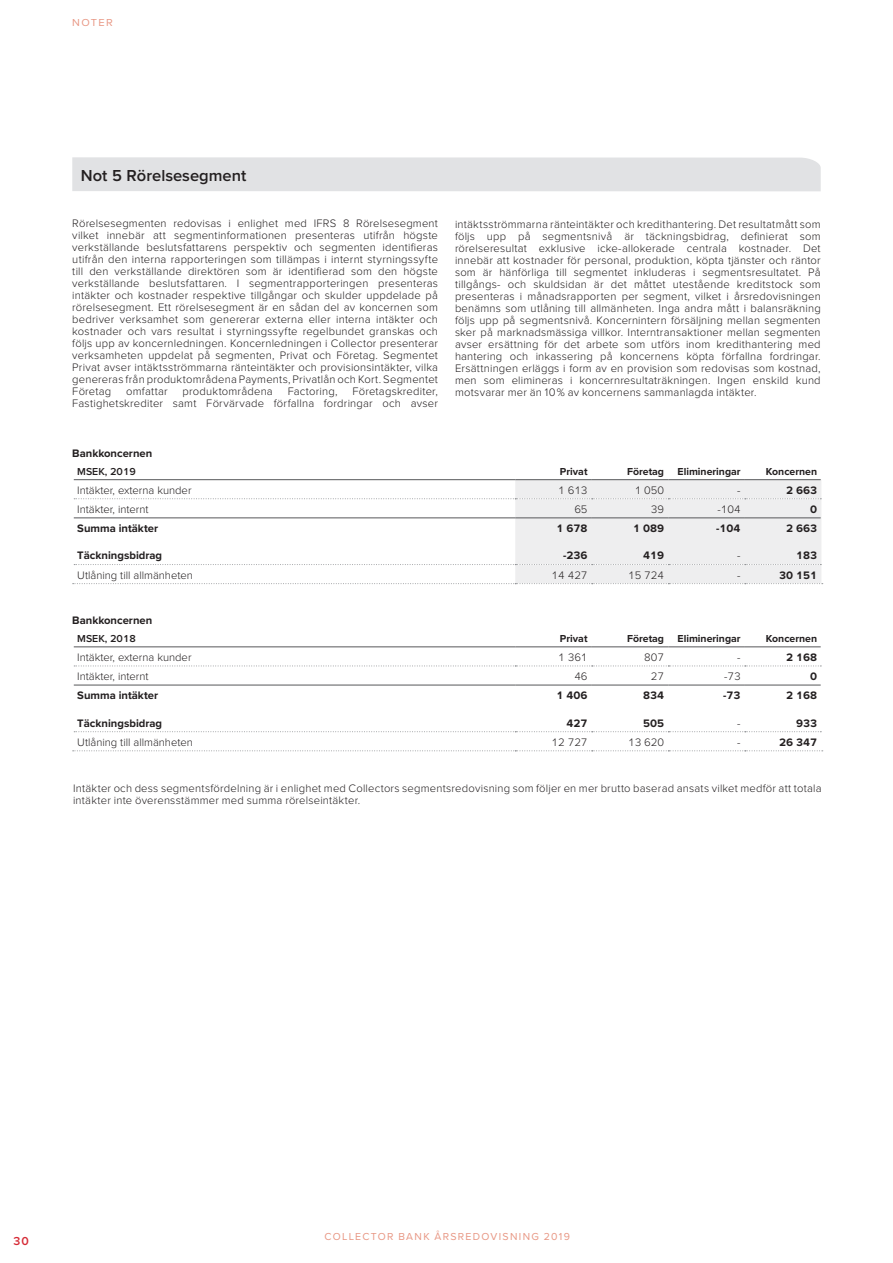
<style>
.page{position:relative;width:893px;height:1263px;background:#fff}
.page>*{position:absolute;margin:0;border:0;box-sizing:border-box;transform-origin:0 0}
.Noter_rubrik{font:600 16.5px "Proxima Nova";color:#231f20}
.t1{font:600 12px "Proxima Nova";color:#d62a35}
.B_15_Noter_Bröd_utan{font:300 11.25px/12px "Proxima Nova";letter-spacing:.015em;color:#231f20;text-align:justify}
.Tabell_Text_vänster{font:300 11.25px "Proxima Nova";color:#231f20}
.Tabell_Text_vänster-2{font:700 11.25px "Proxima Nova";color:#231f20}
.Tabell_Text_höger_Li{font:300 11.25px "Proxima Nova";color:#231f20}
.Tabell_Text_höger_Bo{font:700 11.25px "Proxima Nova";color:#231f20}
.Tabell_Text_höger_Li-2{font:700 11.25px "Proxima Nova";color:#231f20}
.B_21_N_T_Text{font:300 11.25px "Proxima Nova";color:#231f20}
.Tabell_huvud_not_Bol{font:700 10.5px "Proxima Nova";color:#231f20}
.t2{font:10.5px "Proxima Nova";letter-spacing:.125em;color:#e89784}
.Tabell_huvud{font:600 10.5px "Proxima Nova";color:#231f20}
.t3{font:10.5px "Proxima Nova";letter-spacing:.125em;color:#e89784;scale:1.05 1}
</style>
<div class="page">
<div style="left:72px;top:157px;width:749px;height:34px;background:#e1e2e4"></div>
<hr style="left:74px;top:479px;width:441px;height:1px;background:#57585a">
<hr style="left:515px;top:479px;width:77px;height:1px;background:#57585a">
<hr style="left:592px;top:479px;width:76px;height:1px;background:#57585a">
<hr style="left:668px;top:479px;width:77px;height:1px;background:#57585a">
<hr style="left:745px;top:479px;width:76px;height:1px;background:#57585a">
<svg style="left:73px;top:480px;width:750px;height:104px"></svg>
<hr style="left:74px;top:646px;width:441px;height:1px;background:#57585a">
<hr style="left:515px;top:646px;width:77px;height:1px;background:#57585a">
<svg style="left:74px;top:731px;width:747px;height:1px"></svg>
<svg style="left:73px;top:750px;width:750px;height:1px"></svg>
<hr style="left:592px;top:646px;width:76px;height:1px;background:#57585a">
<hr style="left:668px;top:646px;width:77px;height:1px;background:#57585a">
<hr style="left:745px;top:646px;width:76px;height:1px;background:#57585a">
<hr style="left:74px;top:685px;width:441px;height:1px;background:#57585a">
<hr style="left:515px;top:685px;width:77px;height:1px;background:#57585a">
<hr style="left:592px;top:685px;width:76px;height:1px;background:#57585a">
<hr style="left:668px;top:685px;width:77px;height:1px;background:#57585a">
<hr style="left:745px;top:685px;width:76px;height:1px;background:#57585a">
<svg style="left:74px;top:666px;width:747px;height:1px"></svg>
<p class="t3" style="left:72px;top:17px;width:40px">NOTER</p>
<p class="Noter_rubrik" style="left:81px;top:166px;width:167px">Not 5 Rörelsesegment</p>
<p class="B_15_Noter_Bröd_utan" style="left:72px;top:217px;width:367px">Rörelsesegmenten redovisas i enlighet med IFRS 8 Rörelsesegment vilket innebär att segmentinformationen presenteras utifrån högste verkställande beslutsfattarens perspektiv och segmenten identifieras utifrån den interna rapporteringen som tillämpas i internt styrningssyfte till den verkställande direktören som är identifierad som den högste verkställande beslutsfattaren. I segmentrapporteringen presenteras intäkter och kostnader respektive tillgångar och skulder uppdelade på rörelsesegment. Ett rörelsesegment är en sådan del av koncernen som bedriver verksamhet som genererar externa eller interna intäkter och kostnader och vars resultat i styrningssyfte regelbundet granskas och följs upp av koncernledningen. Koncernledningen i Collector presenterar verksamheten uppdelat på segmenten, Privat och Företag. Segmentet Privat avser intäktsströmmarna ränteintäkter och provisionsintäkter, vilka genereras från produktområdena Payments, Privatlån och Kort. Segmentet Företag</p>
<p class="B_15_Noter_Bröd_utan" style="left:126px;top:385px;width:43px">omfattar</p>
<p class="B_15_Noter_Bröd_utan" style="left:183px;top:385px;width:92px">produktområdena</p>
<p class="B_15_Noter_Bröd_utan" style="left:288px;top:385px;width:51px">Factoring,</p>
<p class="B_15_Noter_Bröd_utan" style="left:72px;top:385px;width:367px;text-align:right">Företagskrediter,<br>Fastighetskrediter samt Förvärvade förfallna fordringar och avser</p>
<p class="B_15_Noter_Bröd_utan" style="left:455px;top:218px;width:367px">intäktsströmmarna ränteintäkter och kredithantering. Det resultatmått som följs upp på segmentsnivå är täckningsbidrag, definierat som rörelseresultat exklusive icke-allokerade centrala kostnader. Det innebär att kostnader för personal, produktion, köpta tjänster och räntor som är hänförliga till segmentet inkluderas i segmentsresultatet. På tillgångs- och skuldsidan är det måttet utestående kreditstock som presenteras i månadsrapporten per segment, vilket i årsredovisningen benämns som utlåning till allmänheten. Inga andra mått i balansräkning följs upp på segmentsnivå. Koncernintern försäljning mellan segmenten sker på marknadsmässiga villkor. Interntransaktioner mellan segmenten avser ersättning för det arbete som utförs inom kredithantering med hantering och inkassering på koncernens köpta förfallna fordringar.<br>Ersättningen erläggs i form av en provision som redovisas som kostnad, men som elimineras i koncernresultaträkningen. Ingen enskild kund motsvarar mer än 10 % av koncernens sammanlagda intäkter.</p>
<p class="Tabell_Text_vänster-2" style="left:72px;top:446px;width:81px">Bankkoncernen</p>
<p class="Tabell_huvud" style="left:77px;top:465px;width:60px">MSEK, 2019</p>
<p class="Tabell_huvud_not_Bol" style="left:560px;top:465px;width:29px">Privat</p>
<p class="Tabell_huvud_not_Bol" style="left:627px;top:465px;width:39px">Företag</p>
<p class="Tabell_huvud_not_Bol" style="left:678px;top:465px;width:65px">Elimineringar</p>
<p class="Tabell_huvud_not_Bol" style="left:766px;top:465px;width:53px">Koncernen</p>
<p class="Tabell_Text_vänster" style="left:77px;top:483px;width:116px">Intäkter, externa kunder</p>
<p class="Tabell_Text_höger_Li" style="left:558px;top:483px;width:31px">1 613</p>
<p class="Tabell_Text_höger_Li" style="left:635px;top:483px;width:31px">1 050</p>
<p class="B_21_N_T_Text" style="left:737px;top:483px;width:5px">-</p>
<p class="Tabell_Text_höger_Li-2" style="left:786px;top:483px;width:32px">2 663</p>
<p class="Tabell_Text_vänster" style="left:77px;top:502px;width:73px">Intäkter, internt</p>
<p class="Tabell_Text_höger_Li" style="left:574px;top:502px;width:15px">65</p>
<p class="Tabell_Text_höger_Li" style="left:651px;top:502px;width:15px">39</p>
<p class="Tabell_Text_höger_Li" style="left:717px;top:502px;width:25px">-104</p>
<p class="Tabell_Text_höger_Li-2" style="left:810px;top:502px;width:9px">0</p>
<p class="Tabell_Text_vänster-2" style="left:77px;top:521px;width:82px">Summa intäkter</p>
<p class="Tabell_Text_höger_Bo" style="left:557px;top:521px;width:32px">1 678</p>
<p class="Tabell_Text_höger_Bo" style="left:633px;top:521px;width:32px">1 089</p>
<p class="Tabell_Text_höger_Li-2" style="left:716px;top:521px;width:26px">-104</p>
<p class="Tabell_Text_höger_Bo" style="left:786px;top:521px;width:32px">2 663</p>
<p class="Tabell_Text_vänster-2" style="left:77px;top:549px;width:86px">Täckningsbidrag</p>
<p class="Tabell_Text_höger_Bo" style="left:563px;top:549px;width:26px">-236</p>
<p class="Tabell_Text_höger_Bo" style="left:643px;top:549px;width:23px">419</p>
<p class="B_21_N_T_Text" style="left:737px;top:549px;width:5px">-</p>
<p class="Tabell_Text_höger_Bo" style="left:796px;top:549px;width:23px">183</p>
<p class="Tabell_Text_vänster" style="left:77px;top:568px;width:117px">Utlåning till allmänheten</p>
<p class="Tabell_Text_höger_Li" style="left:552px;top:568px;width:37px">14 427</p>
<p class="Tabell_Text_höger_Li" style="left:628px;top:568px;width:37px">15 724</p>
<p class="B_21_N_T_Text" style="left:737px;top:568px;width:5px">-</p>
<p class="Tabell_Text_höger_Li-2" style="left:779px;top:568px;width:39px">30 151</p>
<p class="Tabell_Text_vänster-2" style="left:72px;top:613px;width:81px">Bankkoncernen</p>
<p class="Tabell_huvud" style="left:77px;top:632px;width:60px">MSEK, 2018</p>
<p class="Tabell_huvud_not_Bol" style="left:560px;top:632px;width:29px">Privat</p>
<p class="Tabell_huvud_not_Bol" style="left:627px;top:632px;width:39px">Företag</p>
<p class="Tabell_huvud_not_Bol" style="left:678px;top:632px;width:65px">Elimineringar</p>
<p class="Tabell_huvud_not_Bol" style="left:766px;top:632px;width:53px">Koncernen</p>
<p class="Tabell_Text_vänster" style="left:77px;top:650px;width:116px">Intäkter, externa kunder</p>
<p class="Tabell_Text_höger_Li" style="left:558px;top:650px;width:31px">1 361</p>
<p class="Tabell_Text_höger_Li" style="left:644px;top:650px;width:21px">807</p>
<p class="B_21_N_T_Text" style="left:737px;top:650px;width:5px">-</p>
<p class="Tabell_Text_höger_Li-2" style="left:786px;top:650px;width:32px">2 168</p>
<p class="Tabell_Text_vänster" style="left:77px;top:669px;width:73px">Intäkter, internt</p>
<p class="Tabell_Text_höger_Li" style="left:574px;top:669px;width:15px">46</p>
<p class="Tabell_Text_höger_Li" style="left:651px;top:669px;width:15px">27</p>
<p class="Tabell_Text_höger_Li" style="left:724px;top:669px;width:18px">-73</p>
<p class="Tabell_Text_höger_Li-2" style="left:810px;top:669px;width:9px">0</p>
<p class="Tabell_Text_vänster-2" style="left:77px;top:689px;width:82px">Summa intäkter</p>
<p class="Tabell_Text_höger_Bo" style="left:557px;top:689px;width:32px">1 406</p>
<p class="Tabell_Text_höger_Bo" style="left:643px;top:689px;width:23px">834</p>
<p class="Tabell_Text_höger_Li-2" style="left:723px;top:689px;width:19px">-73</p>
<p class="Tabell_Text_höger_Bo" style="left:786px;top:689px;width:32px">2 168</p>
<p class="Tabell_Text_vänster-2" style="left:77px;top:716px;width:86px">Täckningsbidrag</p>
<p class="Tabell_Text_höger_Bo" style="left:566px;top:716px;width:23px">427</p>
<p class="Tabell_Text_höger_Bo" style="left:643px;top:716px;width:23px">505</p>
<p class="B_21_N_T_Text" style="left:737px;top:716px;width:5px">-</p>
<p class="Tabell_Text_höger_Bo" style="left:796px;top:716px;width:23px">933</p>
<p class="Tabell_Text_vänster" style="left:77px;top:735px;width:117px">Utlåning till allmänheten</p>
<p class="Tabell_Text_höger_Li" style="left:552px;top:735px;width:37px">12 727</p>
<p class="Tabell_Text_höger_Li" style="left:628px;top:735px;width:37px">13 620</p>
<p class="B_21_N_T_Text" style="left:737px;top:735px;width:5px">-</p>
<p class="Tabell_Text_höger_Li-2" style="left:779px;top:735px;width:39px">26 347</p>
<p class="B_15_Noter_Bröd_utan" style="left:73px;top:782px;width:750px">Intäkter och dess segmentsfördelning är i enlighet med Collectors segmentsredovisning som följer en mer brutto baserad ansats vilket medför att totala intäkter inte överensstämmer med summa rörelseintäkter.</p>
<p class="t1" style="left:14px;top:1234px;width:17px">30</p>
<p class="t2" style="left:325px;top:1230px;width:247px">COLLECTOR BANK ÅRSREDOVISNING 2019</p>
</div>
